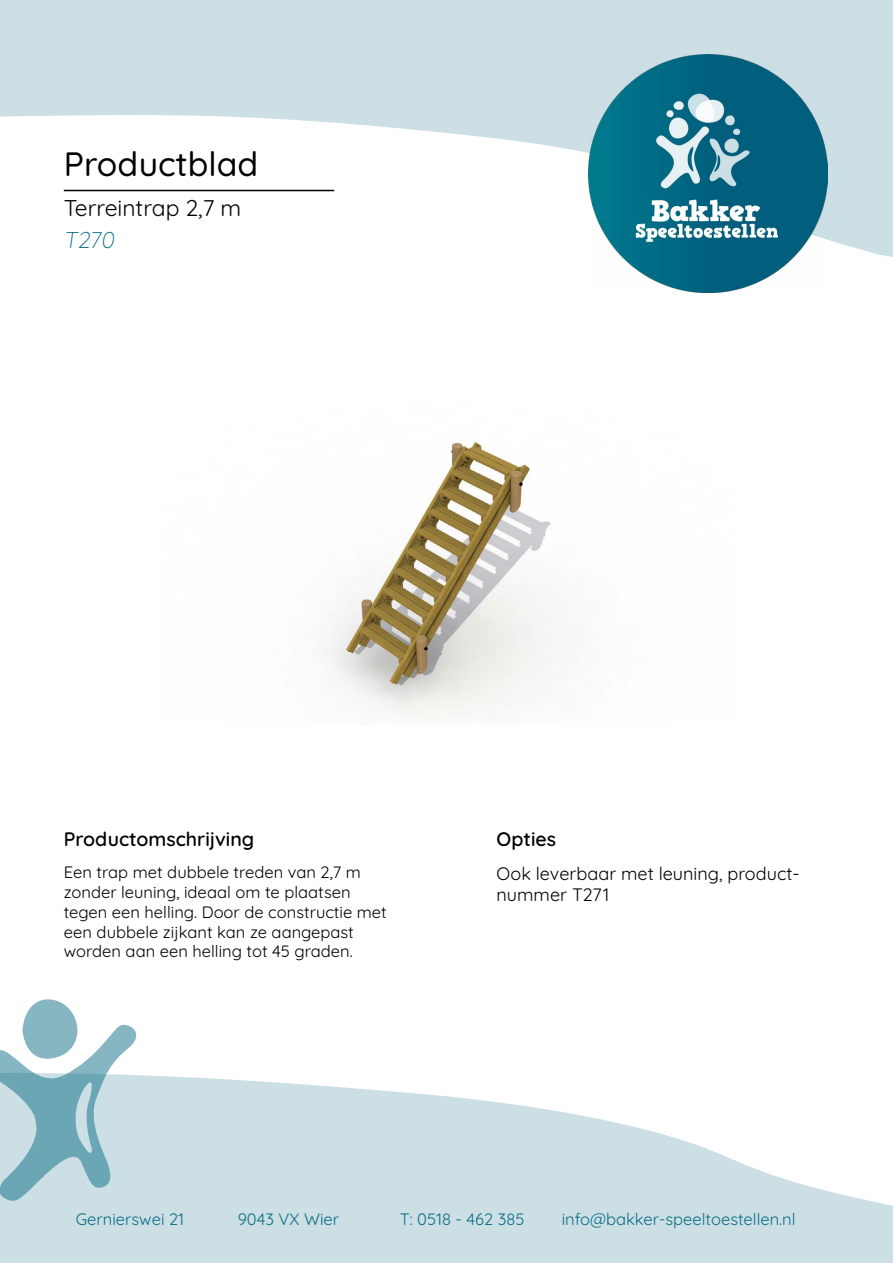
<style>
.page{position:relative;width:893px;height:1263px;background:#fff}
.page>*{position:absolute;margin:0;border:0;box-sizing:border-box;transform-origin:0 0}
.t1{font:500 33.75px "Quicksand";color:#000}
.t2{font:22.8px "Quicksand";color:#000}
.t3{font:300 22.8px "Quicksand";color:#0b6d85}
.t4{font:600 19.5px "Quicksand";color:#000}
.t5{font:18px/21.6px "Quicksand";color:#000}
.t6{font:16.5px/19.8px "Quicksand";color:#000}
.t7{font:16.5px "Quicksand";color:#0b6d85}
</style>
<div class="page">
<svg style="left:0;top:0;width:893px;height:257px;fill:#ccdfe5"></svg>
<img style="left:589px;top:54px;width:238px;height:238px">
<svg style="left:0;top:1075px;width:893px;height:188px;fill:#ccdfe5"></svg>
<svg style="left:0;top:999px;width:136px;height:202px"></svg>
<hr style="left:64px;top:190px;width:270px;height:1px;background:#000">
<img style="left:326px;top:441px;width:225px;height:280px">
<h1 class="t1" style="left:64px;top:138px;width:196px">Productblad</h1>
<h2 class="t2" style="left:64px;top:191px;width:179px">Terreintrap 2,7 m</h2>
<h2 class="t3" style="left:64px;top:222px;width:56px">T270</h2>
<p class="t4" style="left:64px;top:823px;width:192px">Productomschrijving</p>
<p class="t4" style="left:497px;top:823px;width:61px">Opties</p>
<p class="t6" style="left:64px;top:861px;width:325px">Een trap met dubbele treden van 2,7 m zonder leuning, ideaal om te plaatsen tegen een helling. Door de constructie met een dubbele zijkant kan ze aangepast worden aan een helling tot 45 graden.</p>
<p class="t5" style="left:497px;top:861px;width:305px">Ook leverbaar met leuning, product&shy;nummer T271</p>
<p class="t7" style="left:76px;top:1207px;width:110px">Gernierswei 21</p>
<p class="t7" style="left:238px;top:1207px;width:103px">9043 VX Wier</p>
<p class="t7" style="left:400px;top:1207px;width:126px">T: 0518 - 462 385</p>
<p class="t7" style="left:562px;top:1207px;width:235px">info@bakker-speeltoestellen.nl</p>
</div>
